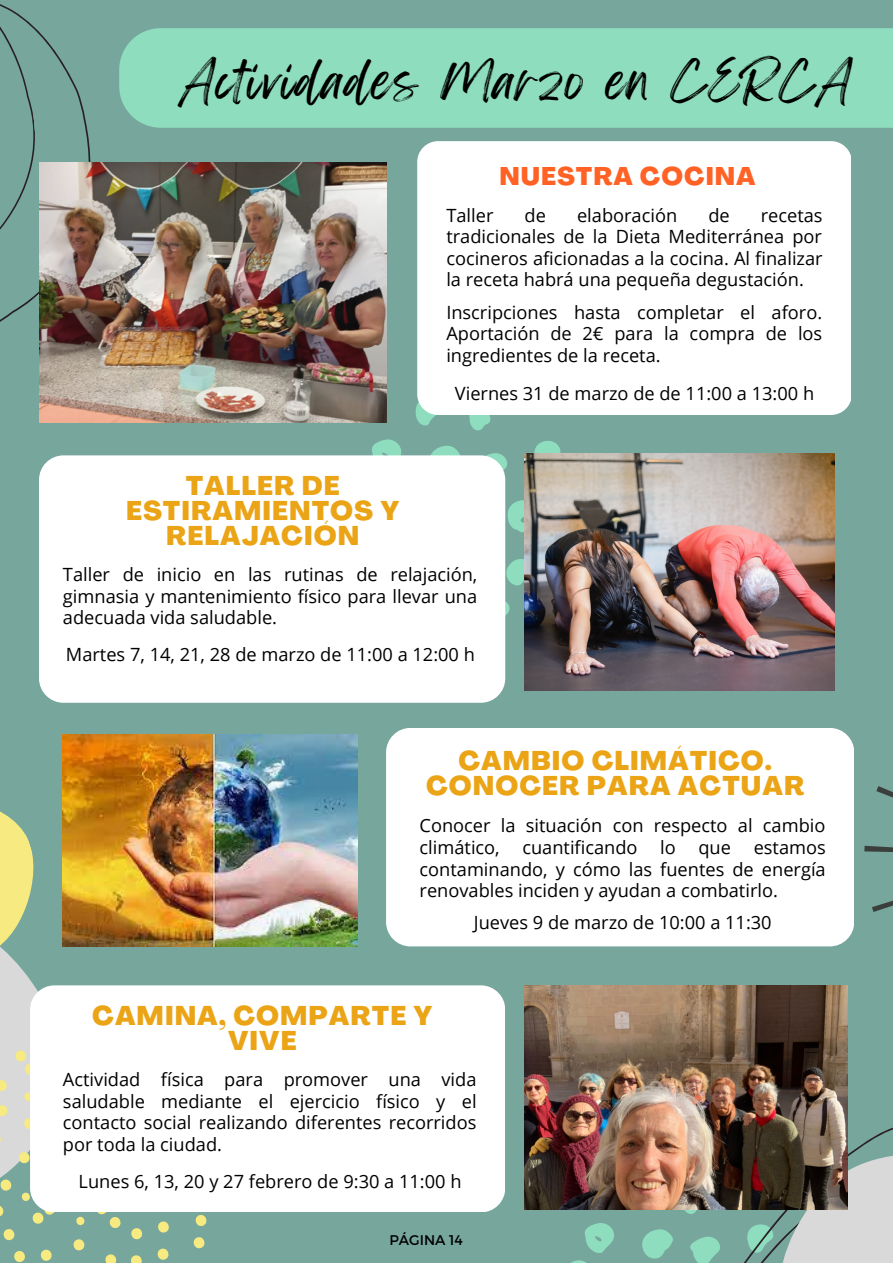
<style>
.page{position:relative;width:893px;height:1264px;background:#fff}
.page>*{position:absolute;margin:0;border:0;box-sizing:border-box;transform-origin:0 0}
.t1{font:43.8px "Feeling Passionate";letter-spacing:.05em;color:#000}
.t2{font:800 26.7px/24.8px "Agrandir";letter-spacing:.04em;color:#eaa416;text-align:center}
.t3{font:800 25.2px "Agrandir";letter-spacing:.04em;color:#ff6224}
.t4{font:18.15px/21.6px "Open Sans";color:#000;text-align:justify}
.t5{font:14.1px "Montserrat";color:#000}
</style>
<div class="page">
<div style="left:0;top:0;width:892px;height:1262px;background:#77a69d"></div>
<div style="left:386px;top:728px;width:467px;height:218px;background:#fff;border-radius:24px"></div>
<div style="left:173px;top:28px;width:719px;height:100px;background:#8eddbe"></div>
<svg style="left:0;top:854px;width:119px;height:173px"></svg>
<svg style="left:0;top:811px;width:58px;height:171px"></svg>
<svg style="left:0;top:1027px;width:229px;height:235px"></svg>
<img style="left:63px;top:734px;width:294px;height:212px">
<svg style="left:415px;top:402px;width:21px;height:24px"></svg>
<svg style="left:372px;top:439px;width:189px;height:188px"></svg>
<svg style="left:469px;top:415px;width:22px;height:16px"></svg>
<div style="left:39px;top:455px;width:466px;height:247px;background:#fff;border-radius:24px"></div>
<div style="left:417px;top:141px;width:434px;height:274px;background:#fff;border-radius:21px"></div>
<img style="left:525px;top:453px;width:309px;height:238px">
<svg style="left:0;top:4px;width:173px;height:318px"></svg>
<img style="left:39px;top:162px;width:347px;height:261px">
<svg style="left:573px;top:1223px;width:41px;height:39px"></svg>
<svg style="left:627px;top:734px;width:265px;height:528px"></svg>
<div style="left:30px;top:985px;width:474px;height:226px;background:#fff;border-radius:24px"></div>
<img style="left:525px;top:985px;width:322px;height:224px">
<h1 class="t1" style="left:179px;top:45px;width:674px">Actividades Marzo en CERCA</h1>
<h3 class="t3" style="left:499px;top:166px;width:257px">NUESTRA COCINA</h3>
<p class="t4" style="left:446px;top:204px;width:49px">Taller</p>
<p class="t4" style="left:524px;top:204px;width:23px">de</p>
<p class="t4" style="left:577px;top:204px;width:102px">elaboración</p>
<p class="t4" style="left:708px;top:204px;width:23px">de</p>
<p class="t4" style="left:446px;top:204px;width:378px;text-indent:314px">recetas tradicionales de la Dieta Mediterránea por cocineros aficionadas a la cocina. Al finalizar la receta habrá una pequeña degustación.</p>
<p class="t4" style="left:446px;top:301px;width:377px">Inscripciones hasta completar el aforo.<br>Aportación de 2€ para la compra de los ingredientes de la receta.</p>
<p class="t4" style="left:455px;top:381px;width:361px">Viernes 31 de marzo de de 11:00 a 13:00 h</p>
<h2 class="t2" style="left:126px;top:476px;width:274px">TALLER DE<br>ESTIRAMIENTOS Y<br>RELAJACIÓN</h2>
<p class="t4" style="left:63px;top:563px;width:416px">Taller de inicio en las rutinas de relajación, gimnasia y mantenimiento físico para llevar una adecuada vida saludable.</p>
<p class="t4" style="left:66px;top:643px;width:410px">Martes 7, 14, 21, 28 de marzo de 11:00 a 12:00 h</p>
<h2 class="t2" style="left:426px;top:751px;width:380px">CAMBIO CLIMÁTICO.<br>CONOCER PARA ACTUAR</h2>
<p class="t4" style="left:419px;top:814px;width:407px">Conocer la situación con respecto al cambio climático, cuantificando lo que estamos contaminando, y cómo las fuentes de energía renovables inciden y ayudan a combatirlo.</p>
<p class="t4" style="left:474px;top:911px;width:299px">Jueves 9 de marzo de 10:00 a 11:30</p>
<h2 class="t2" style="left:92px;top:1006px;width:342px">CAMINA, COMPARTE Y<br>VIVE</h2>
<p class="t4" style="left:63px;top:1068px;width:415px">Actividad física para promover una vida saludable mediante el ejercicio físico y el contacto social realizando diferentes recorridos por toda la ciudad.</p>
<p class="t4" style="left:79px;top:1169px;width:384px">Lunes 6, 13, 20 y 27 febrero de 9:30 a 11:00 h</p>
<p class="t5" style="left:389px;top:1230px;width:75px">PÁGINA 14</p>
</div>
